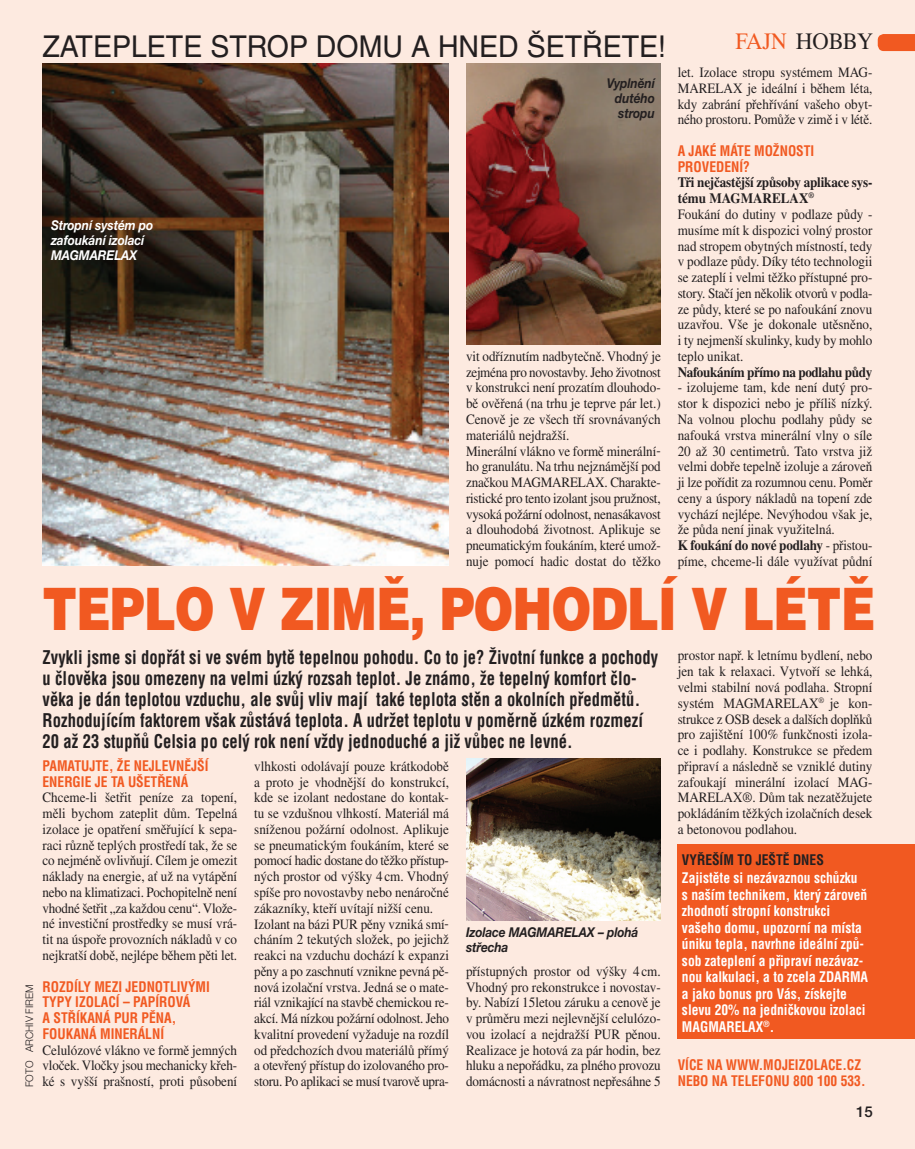
<style>
.page{position:relative;width:915px;height:1149px;background:#fff}
.page>*{position:absolute;margin:0;border:0;box-sizing:border-box;transform-origin:0 0}
.t1{font:900 58.5px "Helvetica OT";letter-spacing:-.02em;color:#f15921;scale:.82 1}
.t2{font:30px "Helvetica OT";color:#231f20;scale:.95 1}
.t3{font:22.5px "Times Ten OT";letter-spacing:-.02em;color:#231f20;scale:.9 1}
.t4{font:700 condensed 18.45px/21px "Helvetica OT";letter-spacing:.005em;color:#231f20;scale:.9 1}
.t5{font:500 15px "Helvetica Neue OT";color:#231f20}
.t6{font:14.25px/15.8px "Times OT";color:#231f20;text-align:justify;scale:.92 1}
.t7{font:700 condensed 14.25px/16.5px "Helvetica OT";color:#fff;scale:.95 1}
.t8{font:700 condensed 14.25px/15.8px "Helvetica OT";color:#f15921;scale:.95 1}
.t9{font:14.25px "Times OT";letter-spacing:-.02em;color:#231f20;scale:.92 1}
.t10{font:700 14.25px "Times OT";letter-spacing:-.025em;color:#231f20;scale:.92 1}
.t11{font:700 condensed 14.25px "Helvetica OT";color:#231f20;scale:.95 1}
.t12{font:italic 700 13.5px/15px "Helvetica Neue OT";letter-spacing:-.01em;color:#231f20;text-align:justify;scale:.89 1}
.t13{font:italic 700 13.5px/15px "Helvetica Neue OT";letter-spacing:-.01em;color:#fff;scale:.89 1}
.t14{font:300 10.5px "Helvetica Neue OT";color:#231f20}
.s1{color:#f15921}
.s2{font-weight:700}
</style>
<div class="page">
<div style="left:0;top:0;width:914px;height:1148px;background:#fdeae0"></div>
<div style="left:677px;top:843px;width:237px;height:195px;background:#f15921"></div>
<img style="left:43px;top:64px;width:406px;height:501px">
<svg style="left:877px;top:34px;width:37px;height:17px"></svg>
<img style="left:466px;top:64px;width:194px;height:280px">
<img style="left:466px;top:758px;width:194px;height:161px">
<p class="t14" style="left:24px;top:1086px;width:104px;rotate:-90deg">foto archiv firem</p>
<h2 class="t2" style="left:43px;top:29px;width:657px">ZATEPLETE STROP DOMU A HNED ŠETŘETE!</h2>
<p class="t13" style="left:51px;top:218px;width:116px">Stropní systém po zafoukání izolací<br>MAGMARELAX</p>
<p class="t12" style="left:614px;top:76px;width:46px;text-indent:-8px">Vyplnění dutého stropu</p>
<p class="t6" style="left:466px;top:348px;width:213px;text-align:left">vit odříznutím nadbytečně. Vhodný je zejména pro novostavby. Jeho životnost v konstrukci není prozatím dlouhodo&shy;bě ověřená (na trhu je teprve pár let.)<br>Cenově je ze všech tří srovnávaných materiálů nejdražší.<br>Minerální vlákno ve formě minerální&shy;ho granulátu. Na trhu nejznámější pod značkou MAGMARELAX. Charakte&shy;ristické pro tento izolant jsou pružnost, vysoká požární odolnost, nenasákavost a dlouhodobá životnost. Aplikuje se pneumatickým foukáním, které umož&shy;nuje pomocí hadic dostat do těžko</p>
<h3 class="t3" style="left:735px;top:30px;width:154px"><span class="s1">FAJN</span> HOBBY</h3>
<p class="t6" style="left:677px;top:64px;width:213px">let. Izolace stropu systémem MAG-MARELAX je ideální i během léta, kdy zabrání přehřívání vašeho obyt&shy;ného prostoru. Pomůže v zimě i v létě.</p>
<p class="t8" style="left:677px;top:143px;width:145px">A jaké máte možnosti provedení?</p>
<p class="t6" style="left:677px;top:174px;width:213px;text-align:left"><span class="s2">Tři nejčastější způsoby aplikace sys&shy;tému MAGMARELAX</span><sup>®<br></sup>Foukání do dutiny v podlaze půdy - musíme mít k dispozici volný prostor nad stropem obytných místností, tedy v podlaze půdy. Díky této technologii se zateplí i velmi těžko přístupné pro&shy;story. Stačí jen několik otvorů v podla&shy;ze půdy, které se po nafoukání znovu uzavřou. Vše je dokonale utěsněno, i ty nejmenší skulinky, kudy by mohlo teplo unikat.</p>
<p class="t10" style="left:677px;top:363px;width:213px">Nafoukáním přímo na podlahu půdy</p>
<p class="t6" style="left:677px;top:379px;width:213px;text-align:left">- izolujeme tam, kde není dutý pro&shy;stor k dispozici nebo je příliš nízký.<br>Na volnou plochu podlahy půdy se nafouká vrstva minerální vlny o síle 20 až 30 centimetrů. Tato vrstva již velmi dobře tepelně izoluje a zároveň ji lze pořídit za rozumnou cenu. Poměr ceny a úspory nákladů na topení zde vychází nejlépe. Nevýhodou však je, že půda není jinak využitelná.<br><span class="s2">K foukání do nové podlahy</span> - přistou&shy;píme, chceme-li dále využívat půdní</p>
<h1 class="t1" style="left:43px;top:574px;width:1016px">TEPLO V ZIMĚ, POHODLÍ V LÉTĚ</h1>
<p class="t4" style="left:43px;top:646px;width:685px">Zvykli jsme si dopřát si ve svém bytě tepelnou pohodu. Co to je? Životní funkce a pochody u člověka jsou omezeny na velmi úzký rozsah teplot. Je známo, že tepelný komfort člo&shy;věka je dán teplotou vzduchu, ale svůj vliv mají také teplota stěn a okolních předmětů.<br>Rozhodujícím faktorem však zůstává teplota. A udržet teplotu v poměrně úzkém rozmezí 20 až 23 stupňů Celsia po celý rok není vždy jednoduché a již vůbec ne levné.</p>
<p class="t8" style="left:43px;top:757px;width:176px">Pamatujte, že nejlevnější energie je ta ušetřená</p>
<p class="t6" style="left:43px;top:789px;width:213px">Chceme-li šetřit peníze za topení, měli bychom zateplit dům. Tepelná izolace je opatření směřující k sepa&shy;raci různě teplých prostředí tak, že se co nejméně ovlivňují. Cílem je omezit náklady na energie, ať už na vytápění nebo na klimatizaci. Pochopitelně není vhodné šetřit „za každou cenu“. Vlože&shy;né investiční prostředky se musí vrá&shy;tit na úspoře provozních nákladů v co nejkratší době, nejlépe během pěti let.</p>
<p class="t8" style="left:43px;top:978px;width:178px">Rozdíly mezi jednotlivými typy izolací – papírová<br>a stříkaná PUR pěna, foukaná minerální</p>
<p class="t6" style="left:43px;top:1041px;width:213px">Celulózové vlákno ve formě jemných vloček. Vločky jsou mechanicky křeh&shy;ké s vyšší prašností, proti působení</p>
<p class="t6" style="left:254px;top:757px;width:213px;text-align:left">vlhkosti odolávají pouze krátkodobě a proto je vhodnější do konstrukcí, kde se izolant nedostane do kontak&shy;tu se vzdušnou vlhkostí. Materiál má sníženou požární odolnost. Aplikuje se pneumatickým foukáním, které se pomocí hadic dostane do těžko přístup&shy;ných prostor od výšky 4cm. Vhodný spíše pro novostavby nebo nenáročné zákazníky, kteří uvítají nižší cenu.<br>Izolant na bázi PUR pěny vzniká smí&shy;cháním 2 tekutých složek, po jejichž reakci na vzduchu dochází k expanzi pěny a po zaschnutí vznikne pevná pě&shy;nová izolační vrstva. Jedná se o mate&shy;riál vznikající na stavbě chemickou re&shy;akcí. Má nízkou požární odolnost. Jeho kvalitní provedení vyžaduje na rozdíl od předchozích dvou materiálů přímý a otevřený přístup do izolovaného pro-</p>
<p class="t9" style="left:254px;top:1072px;width:213px">storu. Po aplikaci se musí tvarově upra-</p>
<p class="t12" style="left:466px;top:924px;width:195px">Izolace MAGMARELAX – plohá střecha</p>
<p class="t6" style="left:466px;top:962px;width:213px">přístupných prostor od výšky 4cm.<br>Vhodný pro rekonstrukce i novostav&shy;by. Nabízí 15letou záruku a cenově je v průměru mezi nejlevnější celulózo&shy;vou izolací a nejdražší PUR pěnou.<br>Realizace je hotová za pár hodin, bez hluku a nepořádku, za plného provozu domácnosti a návratnost nepřesáhne 5</p>
<p class="t6" style="left:677px;top:647px;width:213px">prostor např. k letnímu bydlení, nebo jen tak k relaxaci. Vytvoří se lehká, velmi stabilní nová podlaha. Stropní systém MAGMARELAX<sup>®</sup> je kon&shy;strukce z OSB desek a dalších doplňků pro zajištění 100% funkčnosti izola&shy;ce i podlahy. Konstrukce se předem připraví a následně se vzniklé dutiny zafoukají minerální izolací MAG-MARELAX®. Dům tak nezatěžujete pokládáním těžkých izolačních desek a betonovou podlahou.</p>
<p class="t11" style="left:681px;top:851px;width:151px">Vyřeším to ještě dnes</p>
<p class="t7" style="left:681px;top:869px;width:196px">Zajistěte si nezávaznou schůzku<br>s naším technikem, který zároveň zhodnotí stropní konstrukci vašeho domu, upozorní na místa úniku tepla, navrhne ideální způ&shy;sob zateplení a připraví nezávaz&shy;nou kalkulaci, a to zcela ZDARMA<br>a jako bonus pro Vás, získejte slevu 20% na jedničkovou izolaci<br>MAGMARELA</p>
<p class="t7" style="left:755px;top:1018px;width:21px">X<sup>®</sup>.</p>
<p class="t8" style="left:677px;top:1057px;width:199px">Více na www.mojeizolace.cz nebo na telefonu 800 100 533.</p>
<p class="t5" style="left:856px;top:1103px;width:18px">15</p>
</div>
